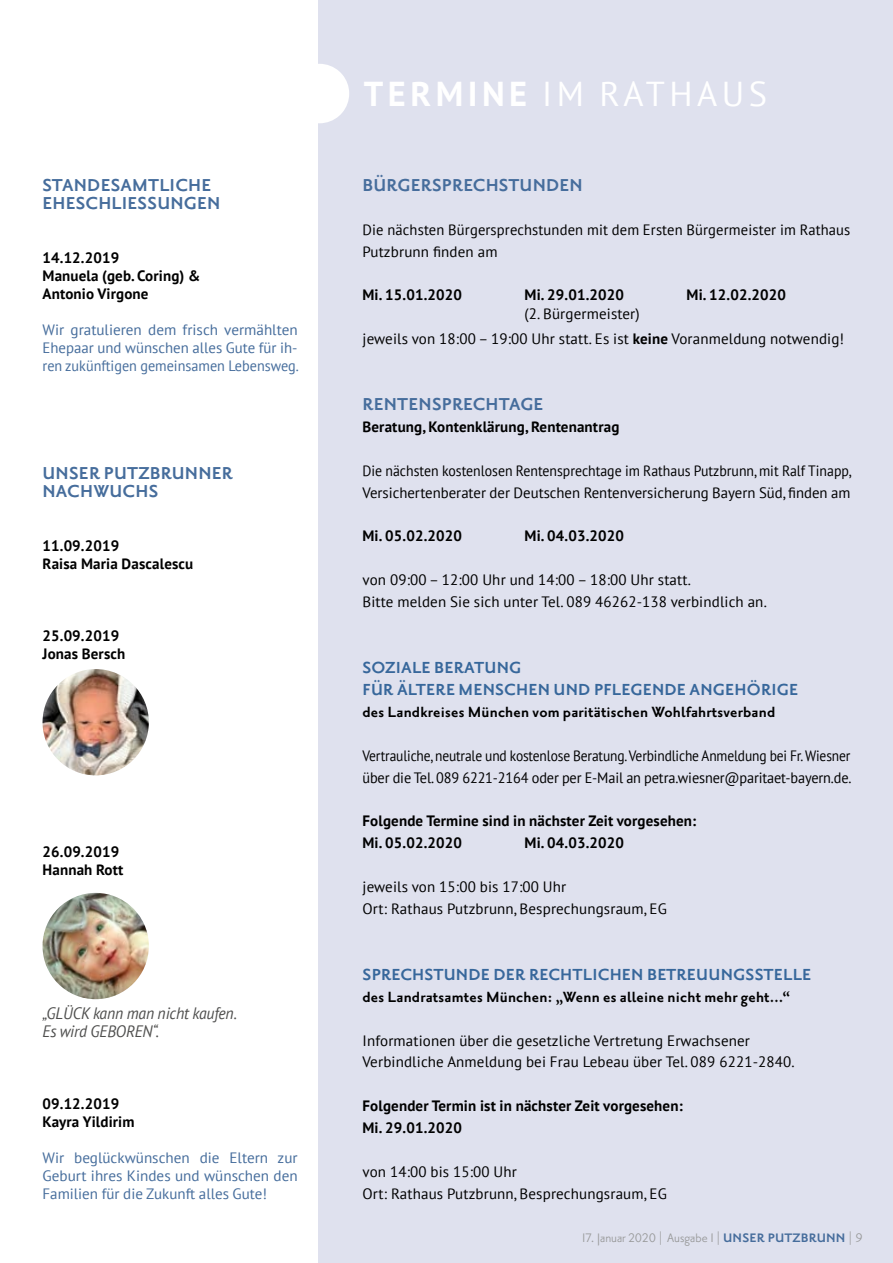
<style>
.page{position:relative;width:893px;height:1263px;background:#fff}
.page>*{position:absolute;margin:0;border:0;box-sizing:border-box;transform-origin:0 0}
.t1{font:34.5px "PT Sans";color:#fff}
.t2{font:700 34.5px "PT Sans";color:#fff}
.t3{font:700 21px/18px "Priori Sans OT";letter-spacing:.01em;color:#466d9c}
.t4{font:700 19.5px/21.9px "Priori Sans OT";letter-spacing:.01em;color:#37679b}
.t5{font:700 18px "Priori Sans OT";letter-spacing:.01em;color:#000}
.t6{font:italic 16.5px/18px "PT Sans";letter-spacing:-.01em;color:#4e4e4d;scale:.95 1}
.t7{font:15px/21.9px "PT Sans";letter-spacing:.01em;color:#000}
.t8{font:700 15px/18px "PT Sans";letter-spacing:.01em;color:#000}
.t9{font:15px/18px "PT Sans";color:#466d9c;text-align:justify}
.t10{font:15px/21.9px "PT Sans";letter-spacing:-.01em;color:#000;scale:.9 1}
.t11{font:15px/21.9px "PT Sans";letter-spacing:.01em;color:#000;scale:.92 1}
.t12{font:15px "Priori Sans OT";color:#989999}
.s1{font-weight:700}
.s2{font-weight:700;color:#466d9c}
</style>
<div class="page">
<div style="left:319px;top:0;width:574px;height:1263px;background:#dfe1ee"></div>
<svg style="left:319px;top:64px;width:30px;height:59px"></svg>
<img style="left:43px;top:669px;width:106px;height:106px;border-radius:53px">
<img style="left:43px;top:893px;width:106px;height:106px">
<h2 class="t3" style="left:43px;top:177px;width:180px">Standesamtliche<br>EheschlieSSungen</h2>
<p class="t8" style="left:43px;top:248px;width:159px">14.12.2019<br>Manuela (geb. Coring) &amp;<br>Antonio Virgone</p>
<p class="t9" style="left:43px;top:320px;width:258px">Wir gratulieren dem frisch vermählten Ehepaar und wünschen alles Gute für ih&shy;ren zukünftigen gemeinsamen Lebensweg.</p>
<h2 class="t3" style="left:43px;top:465px;width:192px">Unser Putzbrunner<br>Nachwuchs</h2>
<p class="t8" style="left:43px;top:536px;width:152px">11.09.2019<br>Raisa Maria Dascalescu</p>
<p class="t8" style="left:43px;top:626px;width:84px">25.09.2019<br>Jonas Bersch</p>
<p class="t8" style="left:43px;top:842px;width:82px">26.09.2019<br>Hannah Rott</p>
<p class="t6" style="left:43px;top:1004px;width:206px">„GLÜCK kann man nicht kaufen.<br>Es wird GEBOREN“.</p>
<p class="t8" style="left:43px;top:1094px;width:94px">09.12.2019<br>Kayra Yildirim</p>
<p class="t9" style="left:43px;top:1148px;width:257px">Wir beglückwünschen die Eltern zur Geburt ihres Kindes und wünschen den Familien für die Zukunft alles Gute!</p>
<h1 class="t2" style="left:364px;top:71px;width:25px">termine</h1>
<h1 class="t1" style="left:542px;top:72px;width:106px">im Rathaus</h1>
<h2 class="t3" style="left:362px;top:177px;width:222px">Bürgersprechstunden</h2>
<p class="t7" style="left:362px;top:218px;width:489px">Die nächsten Bürgersprechstunden mit dem Ersten Bürgermeister im Rathaus<br>Putzbrunn finden am</p>
<p class="t8" style="left:362px;top:286px;width:101px">Mi. 15.01.2020</p>
<p class="t8" style="left:524px;top:286px;width:101px">Mi. 29.01.2020</p>
<p class="t8" style="left:686px;top:286px;width:101px">Mi. 12.02.2020</p>
<p class="t7" style="left:362px;top:301px;width:483px;line-height:24.9px;text-indent:162px">(2. Bürgermeister)<br>jeweils von 18:00 – 19:00 Uhr statt. Es ist <span class="s1">keine</span> Voranmeldung notwendig!</p>
<h2 class="t3" style="left:362px;top:396px;width:182px">Rentensprechtage</h2>
<p class="t8" style="left:362px;top:417px;width:258px">Beratung, Kontenklärung, Rentenantrag</p>
<p class="t11" style="left:362px;top:459px;width:533px">Die nächsten kostenlosen Rentensprechtage im Rathaus Putzbrunn, mit Ralf Tinapp,<br>Versichertenberater der Deutschen Rentenversicherung Bayern Süd, finden am</p>
<p class="t8" style="left:362px;top:527px;width:101px">Mi. 05.02.2020</p>
<p class="t8" style="left:524px;top:527px;width:101px">Mi. 04.03.2020</p>
<p class="t7" style="left:362px;top:569px;width:406px">von 09:00 – 12:00 Uhr und 14:00 – 18:00 Uhr statt.<br>Bitte melden Sie sich unter Tel. 089 46262-138 verbindlich an.</p>
<h3 class="t4" style="left:362px;top:657px;width:437px">Soziale Beratung<br>für ältere Menschen und pflegende Angehörige</h3>
<p class="t5" style="left:362px;top:704px;width:414px">des Landkreises München vom paritätischen Wohlfahrtsverband</p>
<p class="t10" style="left:362px;top:744px;width:545px">Vertrauliche, neutrale und kostenlose Beratung. Verbindliche Anmeldung bei Fr. Wiesner über die Tel. 089 6221-2164 oder per E-Mail an petra.wiesner@paritaet-bayern.de.</p>
<p class="t8" style="left:362px;top:810px;width:335px;line-height:21.9px">Folgende Termine sind in nächster Zeit vorgesehen:<br>Mi. 05.02.2020</p>
<p class="t8" style="left:524px;top:834px;width:101px">Mi. 04.03.2020</p>
<p class="t7" style="left:362px;top:875px;width:306px">jeweils von 15:00 bis 17:00 Uhr<br>Ort: Rathaus Putzbrunn, Besprechungsraum, EG</p>
<h3 class="t4" style="left:362px;top:964px;width:450px">Sprechstunde der rechtlichen Betreuungsstelle</h3>
<p class="t5" style="left:362px;top:988px;width:429px">des Landratsamtes München: „Wenn es alleine nicht mehr geht…“</p>
<p class="t7" style="left:362px;top:1029px;width:434px">Informationen über die gesetzliche Vertretung Erwachsener<br>Verbindliche Anmeldung bei Frau Lebeau über Tel. 089 6221-2840.</p>
<p class="t8" style="left:362px;top:1095px;width:322px;line-height:21.9px">Folgender Termin ist in nächster Zeit vorgesehen:<br>Mi. 29.01.2020</p>
<p class="t7" style="left:362px;top:1160px;width:306px">von 14:00 bis 15:00 Uhr<br>Ort: Rathaus Putzbrunn, Besprechungsraum, EG</p>
<p class="t12" style="left:582px;top:1231px;width:282px">17. Januar 2020 | Ausgabe 1 | <span class="s2">Unser Putzbrunn</span> | 9</p>
</div>
